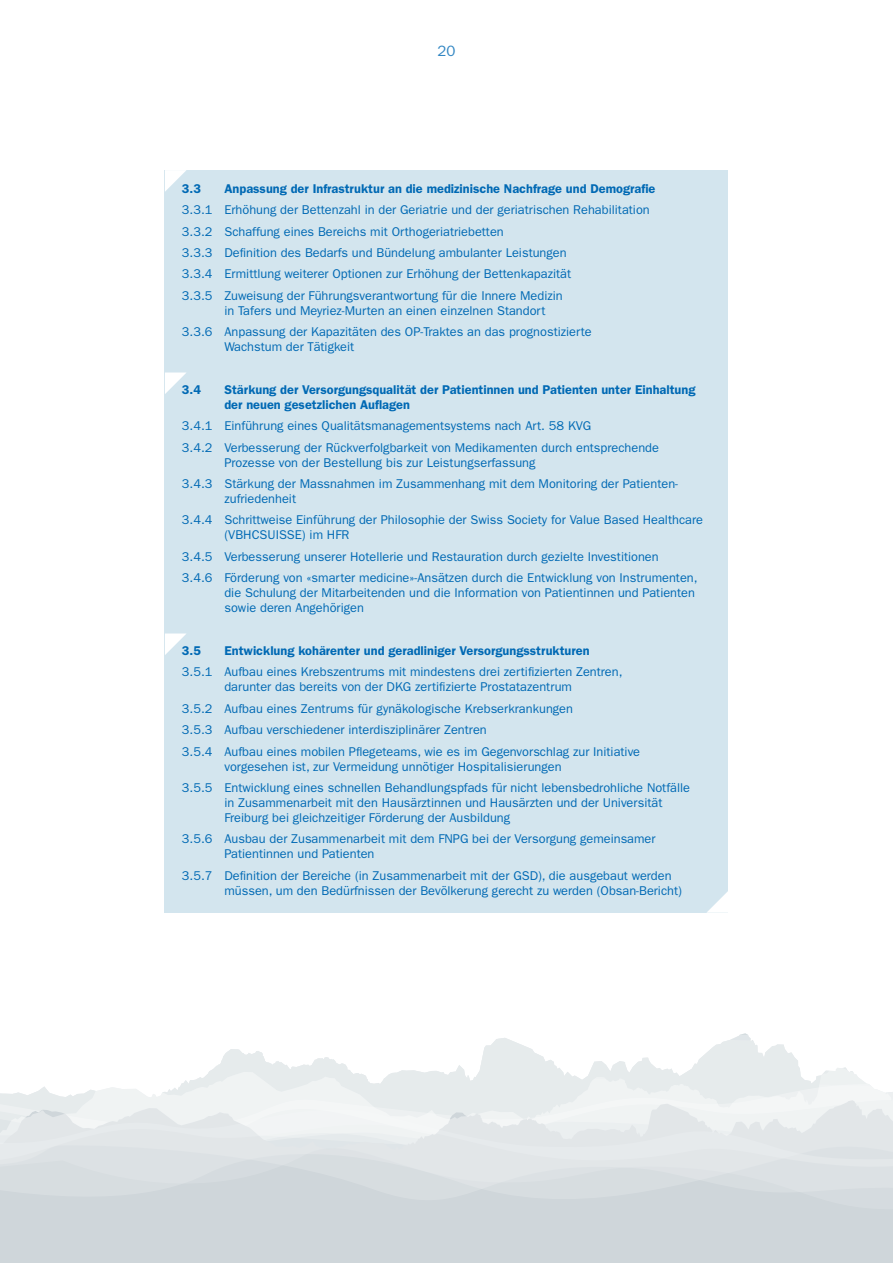
<style>
.page{position:relative;width:893px;height:1263px;background:#fff}
.page>*{position:absolute;margin:0;border:0;box-sizing:border-box;transform-origin:0 0}
.t1{font:15px "ITC Franklin Gothic Std";color:#3387c3}
.t2{font:12.75px/21.5px "ITC Franklin Gothic Std";color:#0069b4}
.t3{font:600 12.75px/15px "ITC Franklin Gothic Std";color:#0069b4}
</style>
<div class="page">
<svg style="left:215px;top:1034px;width:584px;height:33px"></svg>
<div style="left:0;top:1232px;width:893px;height:31px;background:#cfd6da"></div>
<hr style="left:0;top:1228px;width:893px;height:4px;background:#cfd6da">
<div style="left:0;top:1210px;width:893px;height:18px;background:#cfd6da"></div>
<svg style="left:0;top:1067px;width:893px;height:143px"></svg>
<svg style="left:0;top:1110px;width:893px;height:76px;background:#e1e6e8"></svg>
<div style="left:165px;top:170px;width:563px;height:743px;background:#d3e5ee"></div>
<svg style="left:707px;top:891px;width:21px;height:22px"></svg>
<svg style="left:165px;top:633px;width:21px;height:22px"></svg>
<svg style="left:165px;top:170px;width:21px;height:21px"></svg>
<svg style="left:165px;top:372px;width:21px;height:22px"></svg>
<p class="t1" style="left:437px;top:42px;width:19px">20</p>
<p class="t3" style="left:182px;top:181px;width:21px">3.3</p>
<p class="t3" style="left:224px;top:181px;width:432px">Anpassung der Infrastruktur an die medizinische Nachfrage und Demografie</p>
<p class="t2" style="left:182px;top:199px;width:469px">3.3.1 Erhöhung der Bettenzahl in der Geriatrie und der geriatrischen Rehabilitation 3.3.2 Schaffung eines Bereichs mit Orthogeriatriebetten<br>3.3.3 Definition des Bedarfs und Bündelung ambulanter Leistungen<br>3.3.4 Ermittlung weiterer Optionen zur Erhöhung der Bettenkapazität<br>3.3.5 Zuweisung der Führungsverantwortung für die Innere Medizin</p>
<p class="t2" style="left:182px;top:300px;width:411px;text-align:center">in Tafers und Meyriez-Murten an einen einzelnen Standort<br>3.3.6 Anpassung der Kapazitäten des OP-Traktes an das prognostizierte</p>
<p class="t2" style="left:224px;top:336px;width:131px">Wachstum der Tätigkeit</p>
<p class="t3" style="left:182px;top:382px;width:21px">3.4</p>
<p class="t3" style="left:224px;top:382px;width:473px">Stärkung der Versorgungsqualität der Patientinnen und Patienten unter Einhaltung der neuen gesetzlichen Auflagen</p>
<p class="t2" style="left:182px;top:415px;width:479px">3.4.1 Einführung eines Qualitätsmanagementsystems nach Art. 58 KVG<br>3.4.2 Verbesserung der Rückverfolgbarkeit von Medikamenten durch entsprechende</p>
<p class="t2" style="left:182px;top:452px;width:498px;text-indent:43px">Prozesse von der Bestellung bis zur Leistungserfassung<br>3.4.3 Stärkung der Massnahmen im Zusammenhang mit dem Monitoring der Patienten-</p>
<p class="t2" style="left:182px;top:488px;width:523px;text-indent:43px">zufriedenheit<br>3.4.4 Schrittweise Einführung der Philosophie der Swiss Society for Value Based Healthcare</p>
<p class="t2" style="left:182px;top:524px;width:517px;text-indent:43px">(VBHCSUISSE) im HFR<br>3.4.5 Verbesserung unserer Hotellerie und Restauration durch gezielte Investitionen<br>3.4.6 Förderung von «smarter medicine»-Ansätzen durch die Entwicklung von Instrumenten,</p>
<p class="t2" style="left:224px;top:585px;width:472px;line-height:15px">die Schulung der Mitarbeitenden und die Information von Patientinnen und Patienten sowie deren Angehörigen</p>
<p class="t3" style="left:182px;top:643px;width:21px">3.5</p>
<p class="t3" style="left:224px;top:643px;width:367px">Entwicklung kohärenter und geradliniger Versorgungsstrukturen</p>
<p class="t2" style="left:224px;top:665px;width:400px;line-height:15px;text-indent:-43px">3.5.1 Aufbau eines Krebszentrums mit mindestens drei zertifizierten Zentren, darunter das bereits von der DKG zertifizierte Prostatazentrum</p>
<p class="t2" style="left:182px;top:698px;width:460px">3.5.2 Aufbau eines Zentrums für gynäkologische Krebserkrankungen<br>3.5.3 Aufbau verschiedener interdisziplinärer Zentren<br>3.5.4 Aufbau eines mobilen Pflegeteams, wie es im Gegenvorschlag zur Initiative</p>
<p class="t2" style="left:182px;top:755px;width:510px;text-indent:43px">vorgesehen ist, zur Vermeidung unnötiger Hospitalisierungen<br>3.5.5 Entwicklung eines schnellen Behandlungspfads für nicht lebensbedrohliche Notfälle</p>
<p class="t2" style="left:224px;top:795px;width:440px;line-height:15px">in Zusammenarbeit mit den Hausärztinnen und Hausärzten und der Universität<br>Freiburg bei gleichzeitiger Förderung der Ausbildung</p>
<p class="t2" style="left:224px;top:831px;width:433px;line-height:15px;text-indent:-43px">3.5.6 Ausbau der Zusammenarbeit mit dem FNPG bei der Versorgung gemeinsamer<br>Patientinnen und Patienten</p>
<p class="t2" style="left:224px;top:868px;width:459px;line-height:15px;text-indent:-43px">3.5.7 Definition der Bereiche (in Zusammenarbeit mit der GSD), die ausgebaut werden müssen, um den Bedürfnissen der Bevölkerung gerecht zu werden (Obsan-Bericht)</p>
</div>
